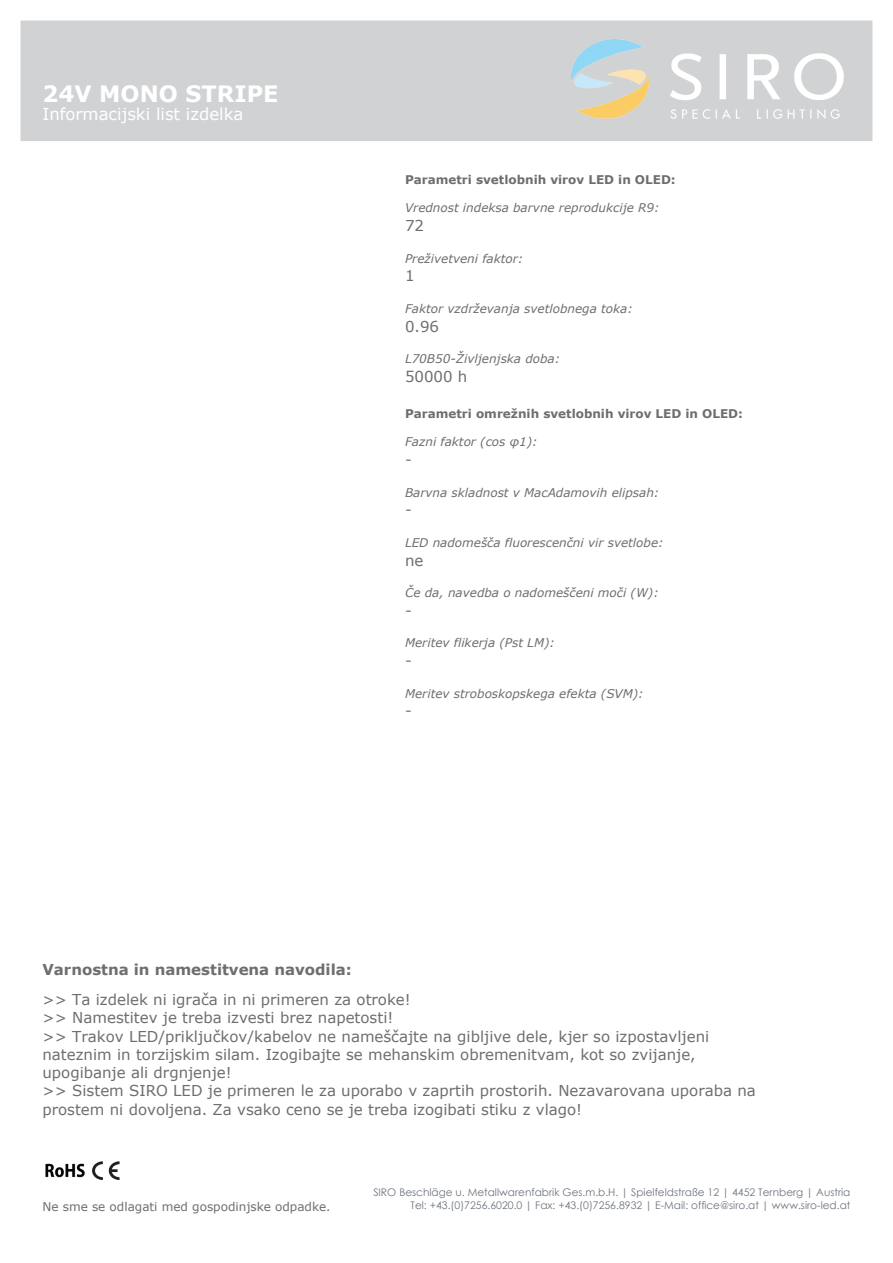
<style>
.page{position:relative;width:893px;height:1263px;background:#fff}
.page>*{position:absolute;margin:0;border:0;box-sizing:border-box;transform-origin:0 0}
.t1{font:700 22.5px "Verdana";color:#fff}
.t2{font:16.5px "Verdana";color:#fff}
.t3{font:15px/18.3px "Verdana";color:#6e6e6e}
.t4{font:700 15px "Verdana";color:#6e6e6e}
.t5{font:italic 12px "Verdana";color:#6e6e6e}
.t6{font:700 12px "Verdana";color:#6e6e6e}
.t7{font:12px "Verdana";color:#6e6e6e}
.t8{font:10.5px/12.6px "Century Gothic";color:#6d747f;text-align:right}
</style>
<div class="page">
<div style="left:21px;top:21px;width:851px;height:120px;background:#d1d2d4"></div>
<img style="left:571px;top:40px;width:272px;height:78px">
<img style="left:45px;top:1163px;width:40px;height:15px">
<svg style="left:92px;top:1161px;width:27px;height:19px"></svg>
<h1 class="t1" style="left:42px;top:80px;width:238px">24V MONO STRIPE</h1>
<p class="t2" style="left:42px;top:104px;width:202px">Informacijski list izdelka</p>
<p class="t6" style="left:405px;top:172px;width:272px">Parametri svetlobnih virov LED in OLED:</p>
<p class="t5" style="left:405px;top:200px;width:256px">Vrednost indeksa barvne reprodukcije R9:</p>
<p class="t3" style="left:405px;top:216px;width:21px">72</p>
<p class="t5" style="left:405px;top:250px;width:120px">Preživetveni faktor:</p>
<p class="t3" style="left:405px;top:266px;width:11px">1</p>
<p class="t5" style="left:405px;top:301px;width:229px">Faktor vzdrževanja svetlobnega toka:</p>
<p class="t3" style="left:405px;top:316px;width:36px">0.96</p>
<p class="t5" style="left:405px;top:351px;width:157px">L70B50-Življenjska doba:</p>
<p class="t3" style="left:405px;top:367px;width:64px">50000 h</p>
<p class="t6" style="left:405px;top:406px;width:340px">Parametri omrežnih svetlobnih virov LED in OLED:</p>
<p class="t5" style="left:405px;top:434px;width:134px">Fazni faktor (cos φ1):</p>
<p class="t3" style="left:405px;top:450px;width:8px">-</p>
<p class="t5" style="left:405px;top:484px;width:256px">Barvna skladnost v MacAdamovih elipsah:</p>
<p class="t3" style="left:405px;top:500px;width:8px">-</p>
<p class="t5" style="left:405px;top:535px;width:260px">LED nadomešča fluorescenčni vir svetlobe:</p>
<p class="t3" style="left:405px;top:550px;width:20px">ne</p>
<p class="t5" style="left:405px;top:585px;width:255px">Če da, navedba o nadomeščeni moči (W):</p>
<p class="t3" style="left:405px;top:601px;width:8px">-</p>
<p class="t5" style="left:405px;top:635px;width:151px">Meritev flikerja (Pst LM):</p>
<p class="t3" style="left:405px;top:651px;width:8px">-</p>
<p class="t5" style="left:405px;top:685px;width:240px">Meritev stroboskopskega efekta (SVM):</p>
<p class="t3" style="left:405px;top:701px;width:8px">-</p>
<p class="t4" style="left:42px;top:960px;width:311px">Varnostna in namestitvena navodila:</p>
<p class="t3" style="left:42px;top:990px;width:715px">&gt;&gt; Ta izdelek ni igrača in ni primeren za otroke!<br>&gt;&gt; Namestitev je treba izvesti brez napetosti!<br>&gt;&gt; Trakov LED/priključkov/kabelov ne nameščajte na gibljive dele, kjer so izpostavljeni nateznim in torzijskim silam. Izogibajte se mehanskim obremenitvam, kot so zvijanje, upogibanje ali drgnjenje!<br>&gt;&gt; Sistem SIRO LED je primeren le za uporabo v zaprtih prostorih. Nezavarovana uporaba na prostem ni dovoljena. Za vsako ceno se je treba izogibati stiku z vlago!</p>
<p class="t7" style="left:42px;top:1198px;width:290px">Ne sme se odlagati med gospodinjske odpadke.</p>
<p class="t8" style="left:373px;top:1186px;width:479px">SIRO Beschläge u. Metallwarenfabrik Ges.m.b.H. | Spielfeldstraße 12 | 4452 Ternberg | Austria<br>Tel: +43.(0)7256.6020.0 | Fax: +43.(0)7256.8932 | E-Mail: office@siro.at | www.siro-led.at</p>
</div>
